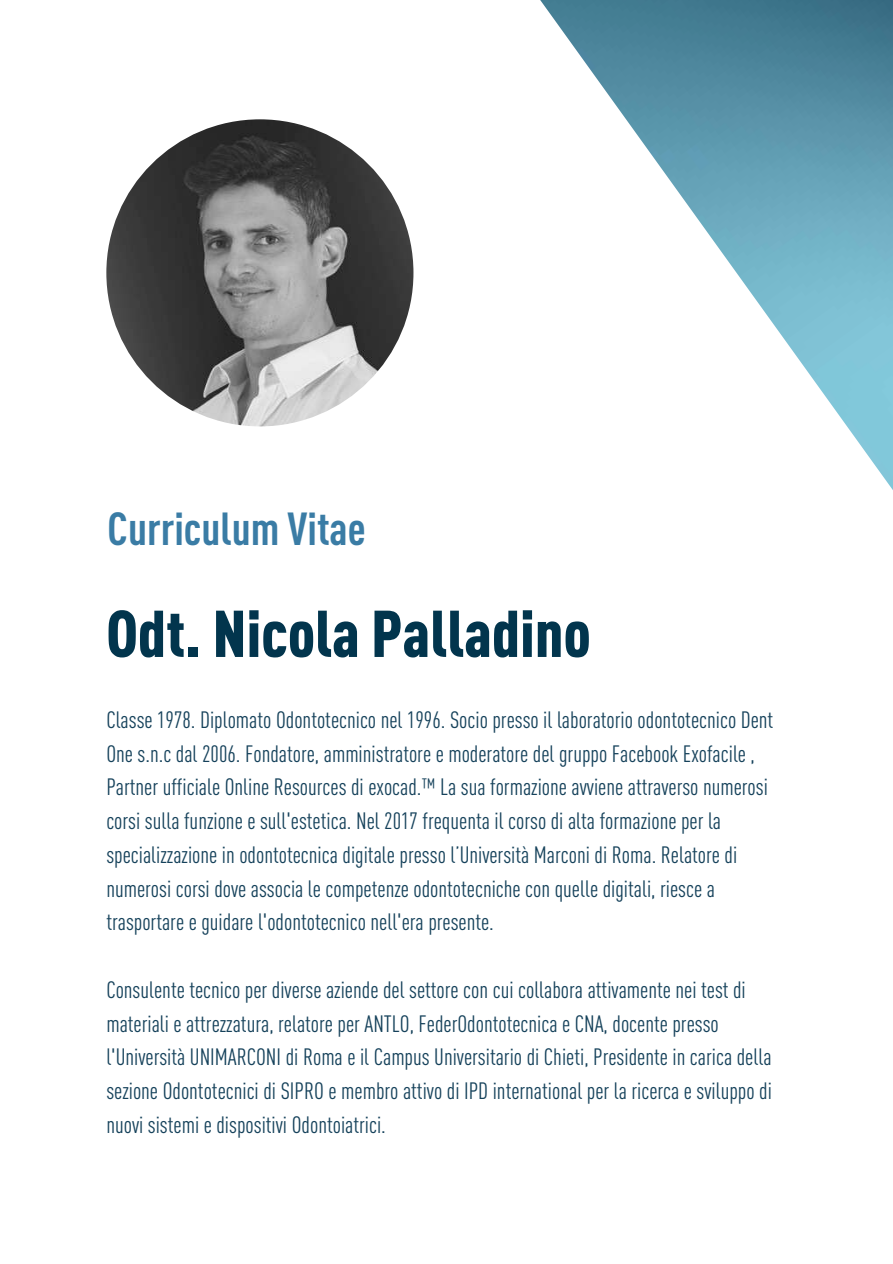
<style>
.page{position:relative;width:893px;height:1264px;background:#fff}
.page>*{position:absolute;margin:0;border:0;box-sizing:border-box;transform-origin:0 0}
.t1{font:900 64.95px "DIN Cond";color:#02354d}
.t2{font:700 45.6px "DIN Cond";color:#3a7ca5}
.t3{font:23.4px/33.8px "DIN Cond";color:#16425b}
</style>
<div class="page">
<img style="left:335px;top:0;width:557px;height:489px">
<img style="left:106px;top:119px;width:307px;height:307px;border-radius:50%">
<h2 class="t2" style="left:108px;top:501px;width:260px">Curriculum Vitae</h2>
<h1 class="t1" style="left:106px;top:593px;width:486px">Odt. Nicola Palladino</h1>
<p class="t3" style="left:106px;top:702px;width:668px">Classe 1978. Diplomato Odontotecnico nel 1996. Socio presso il laboratorio odontotecnico Dent One s.n.c dal 2006. Fondatore, amministratore e moderatore del gruppo Facebook Exofacile , Partner ufficiale Online Resources di exocad.™ La sua formazione avviene attraverso numerosi corsi sulla funzione e sull'estetica. Nel 2017 frequenta il corso di alta formazione per la specializzazione in odontotecnica digitale presso l’Università Marconi di Roma. Relatore di numerosi corsi dove associa le competenze odontotecniche con quelle digitali, riesce a trasportare e guidare l'odontotecnico nell'era presente.</p>
<p class="t3" style="left:106px;top:972px;width:667px">Consulente tecnico per diverse aziende del settore con cui collabora attivamente nei test di materiali e attrezzatura, relatore per ANTLO, FederOdontotecnica e CNA, docente presso l'Università UNIMARCONI di Roma e il Campus Universitario di Chieti, Presidente in carica della sezione Odontotecnici di SIPRO e membro attivo di IPD international per la ricerca e sviluppo di nuovi sistemi e dispositivi Odontoiatrici.</p>
</div>
